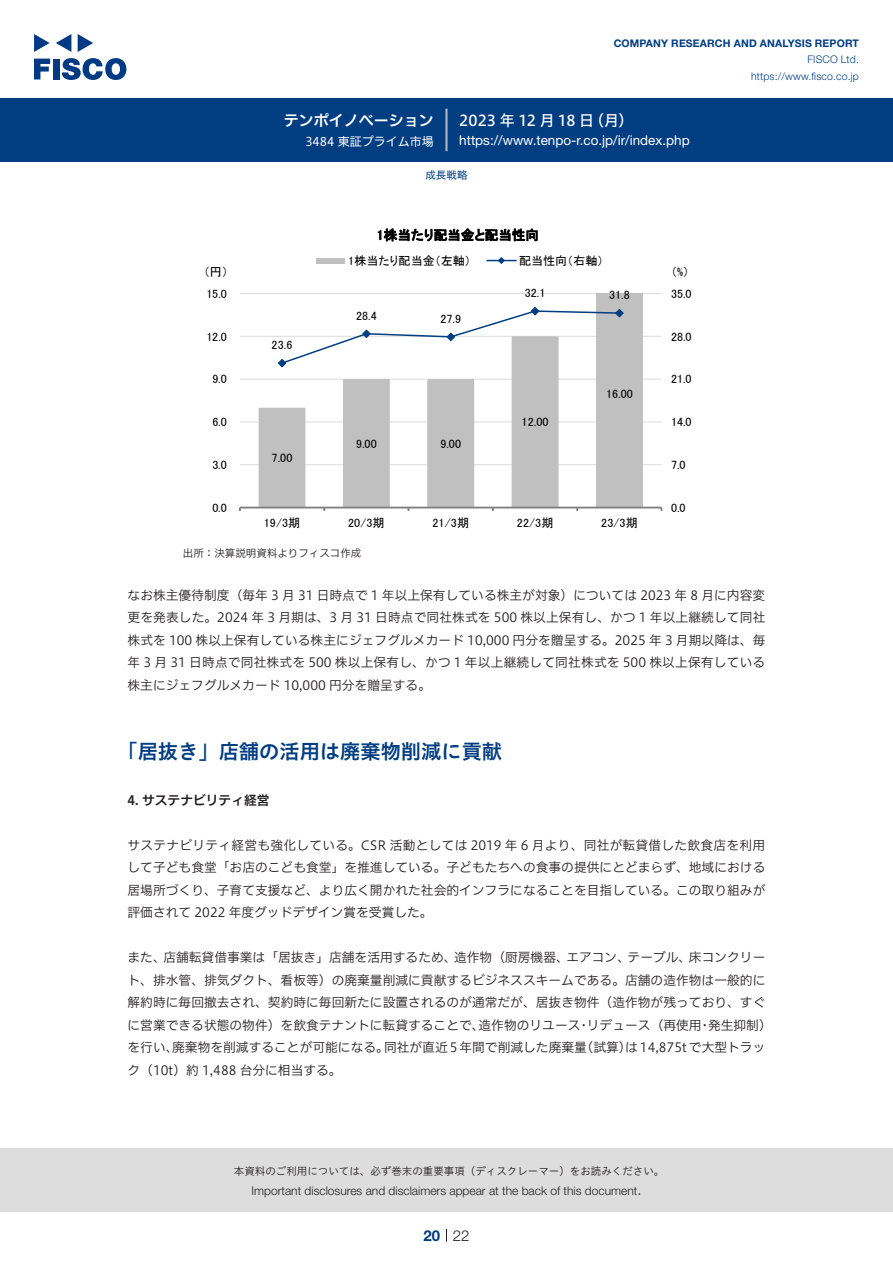
<style>
.page{position:relative;width:893px;height:1263px;background:#fff}
.page>*{position:absolute;margin:0;border:0;box-sizing:border-box;transform-origin:0 0}
.中タイトル{font:20.25px "Hiragino UD Sans Std W6";color:#003d81}
.t1{font:15px "Hiragino UD Sans F Std N W5";letter-spacing:.005em;color:#fff}
.t2{font:15px "Hiragino UD Sans F Std N W6";color:#fff}
.t3{font:300 15px "Helvetica Neue LT Std";color:#231f20}
.t4{font:700 15px "Helvetica Neue LT Std";color:#003d81}
.t5{font:13.5px "Helvetica Neue LT Std";color:#fff}
.t6{font:13.5px "MS P Gothic";color:#000}
.本文{font:12.75px/22.5px "Hiragino UD Sans F Std N W3";color:#231f20;text-align:justify}
.小タイトル{font:12.75px "Hiragino UD Sans F Std N W6";color:#231f20}
.t7{font:12.15px "MS P Gothic";color:#000}
.t8{font:12px "MS P Gothic";letter-spacing:.005em;color:#000}
.t9{font:300 12px "Helvetica Neue LT Std";color:#231f20}
.t10{font:12px "Hiragino UD Sans F Std N W4";color:#fff}
.t11{font:10.5px "Hiragino UD Sans Std W3";color:#231f20}
.t12{font:700 10.5px "Helvetica Neue LT Std";letter-spacing:.015em;color:#003d81}
.t13{font:300 10.5px/16.5px "Helvetica Neue LT Std";letter-spacing:.015em;color:#003d81;text-align:right}
.表組み基本スタイル{font:10.5px "Hiragino UD Sans F Std N W3";color:#231f20}
.ヘッダー{font:10.5px "Hiragino UD Sans F Std N W4";color:#003d81}
</style>
<div class="page">
<div style="left:0;top:1148px;width:893px;height:64px;background:#ddd"></div>
<svg style="left:34px;top:59px;width:16px;height:20px"></svg>
<div style="left:53px;top:59px;width:6px;height:20px;background:#003a83"></div>
<svg style="left:62px;top:58px;width:64px;height:22px"></svg>
<svg style="left:34px;top:34px;width:16px;height:18px"></svg>
<svg style="left:78px;top:34px;width:15px;height:18px"></svg>
<svg style="left:56px;top:34px;width:15px;height:18px"></svg>
<div style="left:0;top:98px;width:893px;height:64px;background:#003d81"></div>
<hr style="left:445px;top:109px;width:3px;height:42px;background:#b5b5b6">
<svg style="left:446px;top:1229px;width:1px;height:13px"></svg>
<hr style="left:240px;top:464px;width:421px;height:1px;background:#ddd">
<hr style="left:240px;top:422px;width:421px;height:1px;background:#ddd">
<hr style="left:240px;top:379px;width:421px;height:1px;background:#ddd">
<hr style="left:240px;top:336px;width:421px;height:1px;background:#ddd">
<hr style="left:240px;top:293px;width:421px;height:1px;background:#ddd">
<div style="left:596px;top:293px;width:47px;height:215px;background:#c0c0c0"></div>
<svg style="left:259px;top:368px;width:300px;height:139px;fill:#c0c0c0"></svg>
<hr style="left:240px;top:507px;width:421px;height:1px;background:#808080">
<svg style="left:278px;top:307px;width:346px;height:61px"></svg>
<div style="left:316px;top:258px;width:29px;height:5px;background:#c0c0c0"></div>
<svg style="left:487px;top:257px;width:29px;height:7px"></svg>
<p class="t2" style="left:284px;top:109px;width:152px">テンポイノベーション</p>
<p class="t10" style="left:305px;top:132px;width:130px">3484 東証プライム市場</p>
<p class="t12" style="left:614px;top:37px;width:247px">COMPANY RESEARCH AND ANALYSIS REPORT</p>
<p class="t13" style="left:751px;top:51px;width:109px">FISCO Ltd. https://www.fisco.co j p.</p>
<p class="t1" style="left:589px;top:109px;width:46px">（月(</p>
<p class="t1" style="left:459px;top:109px;width:136px">2023 年 12 月 18 日</p>
<p class="t5" style="left:459px;top:132px;width:232px">https://www.tenpo .r- co j p. /i r/ index.php</p>
<p class="ヘッダー" style="left:425px;top:167px;width:43px">成長戦略</p>
<p class="t8" style="left:204px;top:265px;width:26px">円（ (</p>
<p class="t6" style="left:377px;top:228px;width:164px">1株当たり配当金と配当性向</p>
<p class="t8" style="left:519px;top:255px;width:86px">配当性向（右軸(</p>
<p class="t8" style="left:348px;top:255px;width:124px">1株当たり配当金（左軸）</p>
<p class="t8" style="left:671px;top:265px;width:20px">(%)</p>
<p class="t8" style="left:206px;top:287px;width:22px">15.0</p>
<p class="t8" style="left:525px;top:287px;width:22px">32.1</p>
<p class="t8" style="left:609px;top:289px;width:22px">31.8</p>
<p class="t8" style="left:671px;top:287px;width:22px">35.0</p>
<p class="t8" style="left:356px;top:309px;width:22px">28.4</p>
<p class="t8" style="left:440px;top:313px;width:22px">27.9</p>
<p class="t8" style="left:206px;top:330px;width:22px">12.0</p>
<p class="t8" style="left:272px;top:339px;width:22px">23.6</p>
<p class="t8" style="left:671px;top:330px;width:22px">28.0</p>
<p class="t8" style="left:212px;top:373px;width:16px">9.0</p>
<p class="t8" style="left:671px;top:373px;width:22px">21.0</p>
<p class="t8" style="left:606px;top:387px;width:28px">16.00</p>
<p class="t8" style="left:212px;top:416px;width:16px">6.0</p>
<p class="t8" style="left:522px;top:416px;width:28px">12.00</p>
<p class="t8" style="left:671px;top:416px;width:22px">14.0</p>
<p class="t8" style="left:356px;top:437px;width:22px">9.00</p>
<p class="t8" style="left:440px;top:437px;width:22px">9.00</p>
<p class="t8" style="left:212px;top:459px;width:16px">3.0</p>
<p class="t7" style="left:272px;top:451px;width:22px">7.00</p>
<p class="t8" style="left:671px;top:459px;width:16px">7.0</p>
<p class="t8" style="left:212px;top:502px;width:16px">0.0</p>
<p class="t8" style="left:671px;top:502px;width:16px">0.0</p>
<p class="t8" style="left:264px;top:516px;width:38px">19/3期</p>
<p class="t8" style="left:348px;top:516px;width:38px">20/3期</p>
<p class="t8" style="left:432px;top:516px;width:38px">21/3期</p>
<p class="t8" style="left:517px;top:516px;width:38px">22/3期</p>
<p class="t8" style="left:601px;top:516px;width:38px">23/3期</p>
<p class="表組み基本スタイル" style="left:183px;top:545px;width:180px">出所：決算説明資料よりフィスコ作成</p>
<p class="本文" style="left:128px;top:583px;width:639px">なお株主優待制度（毎年 3 月 31 日時点で 1 年以上保有している株主が対象）については 2023 年 8 月に内容変更を発表した。2024 年 3 月期は、3 月 31 日時点で同社株式を 500 株以上保有し、かつ 1 年以上継続して同社株式を 100 株以上保有している株主にジェフグルメカード 10,000 円分を贈呈する。2025 年 3 月期以降は、毎年 3 月 31 日時点で同社株式を 500 株以上保有し、かつ 1 年以上継続して同社株式を 500 株以上保有している株主にジェフグルメカード 10,000 円分を贈呈する。</p>
<p class="中タイトル" style="left:117px;top:736px;width:386px">「居抜き」店舗の活用は廃棄物削減に貢献</p>
<p class="小タイトル" style="left:128px;top:790px;width:144px">4. サステナビリティ経営</p>
<p class="本文" style="left:128px;top:833px;width:639px">サステナビリティ経営も強化している。CSR 活動としては 2019 年 6 月より、同社が転貸借した飲食店を利用して子ども食堂「お店のこども食堂」を推進している。子どもたちへの食事の提供にとどまらず、地域における居場所づくり、子育て支援など、より広く開かれた社会的インフラになることを目指している。この取り組みが評価されて 2022 年度グッドデザイン賞を受賞した。</p>
<p class="本文" style="left:689px;top:945px;width:78px">床コンクリー</p>
<p class="本文" style="left:628px;top:945px;width:65px">テーブル、</p>
<p class="本文" style="left:163px;top:945px;width:295px">店舗転貸借事業は「居抜き」店舗を活用するため、</p>
<p class="本文" style="left:454px;top:945px;width:116px">造作物（厨房機器、</p>
<p class="本文" style="left:128px;top:945px;width:40px">また、</p>
<p class="本文" style="left:128px;top:968px;width:639px">ト、排水管、排気ダクト、看板等）の廃棄量削減に貢献するビジネススキームである。店舗の造作物は一般的に</p>
<p class="本文" style="left:128px;top:990px;width:639px">解約時に毎回撤去され、契約時に毎回新たに設置されるのが通常だが、居抜き物件（造作物が残っており、すぐ</p>
<p class="本文" style="left:708px;top:1013px;width:65px">発生抑制(</p>
<p class="本文" style="left:566px;top:945px;width:65px">エアコン、</p>
<p class="本文" style="left:587px;top:1013px;width:116px">リデュース（再使用</p>
<p class="本文" style="left:128px;top:1013px;width:358px">に営業できる状態の物件）を飲食テナントに転貸することで、</p>
<p class="本文" style="left:478px;top:1013px;width:104px">造作物のリユース</p>
<p class="本文" style="left:577px;top:1013px;width:14px">・</p>
<p class="本文" style="left:698px;top:1013px;width:14px">・</p>
<p class="本文" style="left:172px;top:1035px;width:218px">廃棄物を削減することが可能になる。</p>
<p class="本文" style="left:384px;top:1035px;width:204px">同社が直近5 年間で削減した廃棄量</p>
<p class="本文" style="left:581px;top:1035px;width:186px">（試算は） 14,875tで大型トラッ</p>
<p class="本文" style="left:128px;top:1035px;width:216px">を行い、<br>ク（10 ）t 約 1,488 台分に相当する。</p>
<p class="t11" style="left:234px;top:1163px;width:432px">本資料のご利用については、必ず巻末の重要事項（ディスクレーマー）をお読みください。</p>
<p class="t3" style="left:637px;top:1180px;width:6px">.</p>
<p class="t9" style="left:251px;top:1183px;width:387px">Important disclosures and disclaimers appear at the back of this document</p>
<p class="t4" style="left:423px;top:1226px;width:18px">20</p>
<p class="t3" style="left:453px;top:1226px;width:18px">22</p>
</div>
